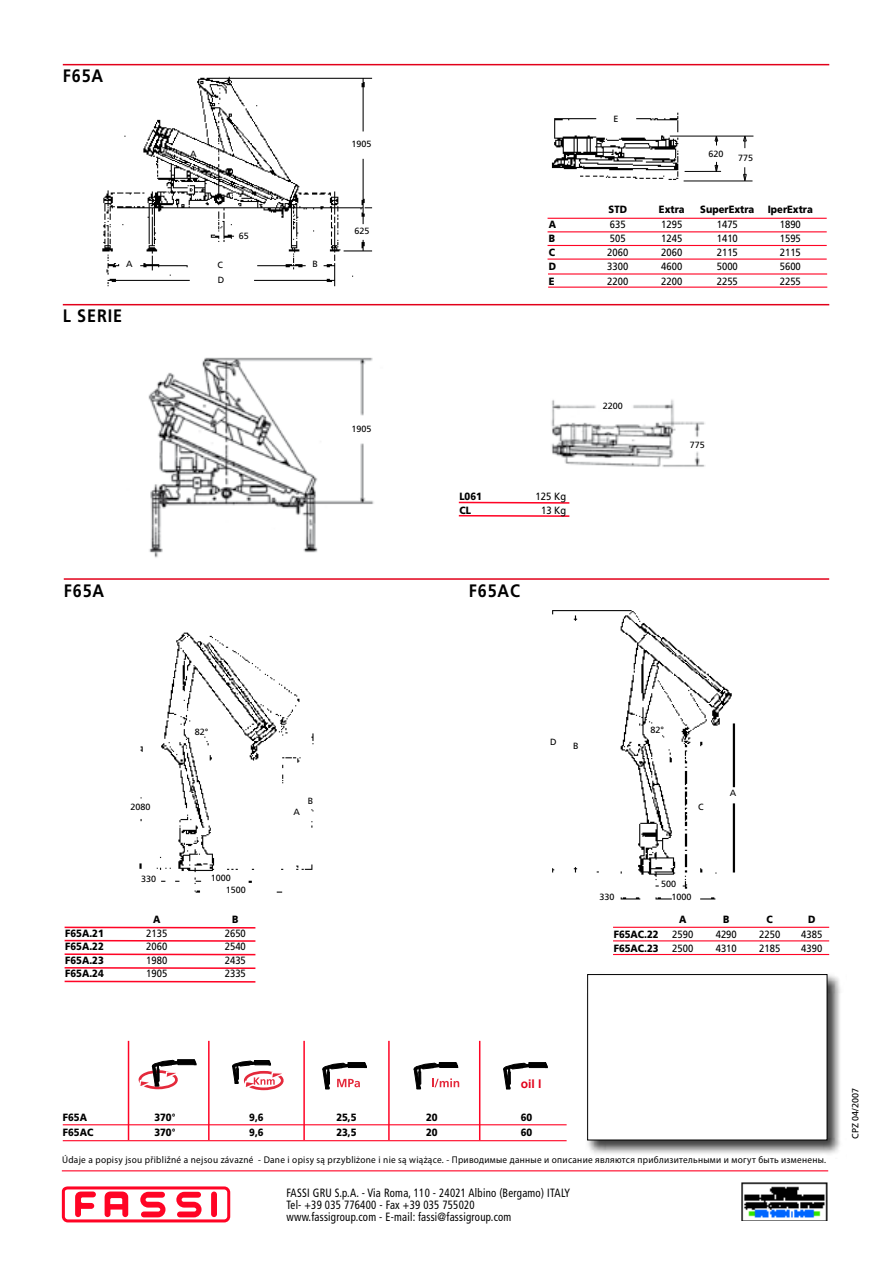
<style>
.page{position:relative;width:893px;height:1263px;background:#fff}
.page>*{position:absolute;margin:0;border:0;box-sizing:border-box;transform-origin:0 0}
.t1{font:700 18px "Frutiger";letter-spacing:.055em;color:#000;scale:.9 1}
.t2{font:condensed 12px/12px "Frutiger";letter-spacing:.02em;color:#000;scale:.9 1}
.t3{font:700 12px "Arial";color:#e2001a}
.t4{font:10.5px "Frutiger";color:#000;scale:.9 1}
.t5{font:900 10.5px "Frutiger";color:#000;scale:.9 1}
.t6{font:9.75px "Myriad Pro";letter-spacing:.03em;color:#000;scale:.95 1}
.t7{font:9px/12.6px "Frutiger";color:#000}
</style>
<div class="page">
<hr style="left:63px;top:1140px;width:504px;height:1px;background:#ff0425">
<hr style="left:63px;top:1124px;width:504px;height:1px;background:#ff0425">
<hr style="left:128px;top:1041px;width:1px;height:99px;background:#ff0425">
<hr style="left:208px;top:1041px;width:2px;height:99px;background:#ff0425">
<hr style="left:303px;top:1041px;width:2px;height:99px;background:#ff0425">
<hr style="left:388px;top:1041px;width:2px;height:99px;background:#ff0425">
<hr style="left:479px;top:1041px;width:1px;height:99px;background:#ff0425">
<hr style="left:62px;top:1170px;width:766px;height:1px;background:#ff0425">
<div style="left:585px;top:972px;width:264px;height:189px;background:#000;opacity:.75"></div>
<div style="left:588px;top:974px;width:239px;height:166px;background:#fff"></div>
<div style="left:587px;top:974px;width:240px;height:166px;border:1px solid #000"></div>
<svg style="left:61px;top:1186px;width:170px;height:37px"></svg>
<svg style="left:138px;top:1059px;width:58px;height:31px"></svg>
<svg style="left:503px;top:1062px;width:44px;height:28px"></svg>
<img style="left:139px;top:632px;width:175px;height:261px">
<img style="left:552px;top:610px;width:184px;height:290px">
<img style="left:551px;top:112px;width:148px;height:70px">
<img style="left:80px;top:63px;width:309px;height:224px">
<img style="left:148px;top:357px;width:226px;height:201px">
<img style="left:551px;top:399px;width:154px;height:68px">
<hr style="left:459px;top:515px;width:110px;height:1px;background:#ff0425">
<hr style="left:459px;top:502px;width:110px;height:1px;background:#ff0425">
<hr style="left:63px;top:64px;width:766px;height:1px;background:#e2001a">
<hr style="left:64px;top:578px;width:765px;height:2px;background:#e2001a">
<svg style="left:414px;top:1062px;width:45px;height:27px"></svg>
<svg style="left:232px;top:1060px;width:52px;height:31px"></svg>
<svg style="left:322px;top:1062px;width:45px;height:27px"></svg>
<hr style="left:65px;top:954px;width:190px;height:1px;background:#ff0425">
<hr style="left:65px;top:967px;width:190px;height:2px;background:#ff0425">
<hr style="left:65px;top:981px;width:190px;height:1px;background:#ff0425">
<hr style="left:65px;top:940px;width:190px;height:1px;background:#ff0425">
<hr style="left:65px;top:927px;width:190px;height:1px;background:#ff0425">
<hr style="left:670px;top:136px;width:83px;height:1px;background:#050505">
<hr style="left:684px;top:181px;width:68px;height:1px;background:#050505">
<svg style="left:743px;top:167px;width:4px;height:14px"></svg>
<svg style="left:743px;top:135px;width:4px;height:13px"></svg>
<svg style="left:714px;top:162px;width:4px;height:9px"></svg>
<svg style="left:714px;top:135px;width:4px;height:10px"></svg>
<img style="left:741px;top:1182px;width:87px;height:39px">
<hr style="left:685px;top:171px;width:36px;height:1px;background:#050505">
<hr style="left:613px;top:927px;width:216px;height:1px;background:#ff0425">
<hr style="left:613px;top:940px;width:216px;height:1px;background:#ff0425">
<hr style="left:613px;top:954px;width:216px;height:1px;background:#ff0425">
<hr style="left:548px;top:218px;width:279px;height:1px;background:#ff0425">
<hr style="left:548px;top:231px;width:279px;height:1px;background:#ff0425">
<hr style="left:548px;top:245px;width:279px;height:1px;background:#ff0425">
<hr style="left:548px;top:258px;width:279px;height:2px;background:#ff0425">
<hr style="left:548px;top:273px;width:279px;height:2px;background:#ff0425">
<hr style="left:548px;top:287px;width:279px;height:1px;background:#ff0425">
<hr style="left:63px;top:304px;width:766px;height:1px;background:#e2001a">
<h1 class="t1" style="left:63px;top:66px;width:47px">F65A</h1>
<p class="t7" style="left:126px;top:258px;width:8px">A</p>
<h1 class="t1" style="left:63px;top:306px;width:68px">L SERIE</h1>
<p class="t7" style="left:190px;top:147px;width:8px">A</p>
<p class="t7" style="left:217px;top:258px;width:7px">C</p>
<p class="t7" style="left:218px;top:273px;width:8px">D</p>
<p class="t7" style="left:239px;top:229px;width:12px">65</p>
<p class="t7" style="left:312px;top:258px;width:7px">B</p>
<p class="t7" style="left:351px;top:138px;width:22px">1905</p>
<p class="t7" style="left:354px;top:224px;width:17px">625</p>
<p class="t7" style="left:351px;top:423px;width:22px">1905</p>
<p class="t7" style="left:613px;top:113px;width:5px">E</p>
<p class="t7" style="left:708px;top:147px;width:17px">620</p>
<p class="t7" style="left:738px;top:151px;width:17px">775</p>
<p class="t5" style="left:609px;top:203px;width:22px">STD</p>
<p class="t5" style="left:659px;top:203px;width:30px">Extra</p>
<p class="t5" style="left:700px;top:203px;width:62px">SuperExtra</p>
<p class="t5" style="left:768px;top:203px;width:52px">IperExtra</p>
<p class="t5" style="left:549px;top:217px;width:10px">A</p>
<p class="t4" style="left:610px;top:218px;width:19px">635</p>
<p class="t4" style="left:661px;top:218px;width:25px">1295</p>
<p class="t4" style="left:717px;top:218px;width:25px">1475</p>
<p class="t4" style="left:780px;top:218px;width:25px">1890</p>
<p class="t5" style="left:549px;top:232px;width:9px">B</p>
<p class="t4" style="left:610px;top:232px;width:19px">505</p>
<p class="t4" style="left:661px;top:232px;width:25px">1245</p>
<p class="t4" style="left:717px;top:232px;width:25px">1410</p>
<p class="t4" style="left:780px;top:232px;width:25px">1595</p>
<p class="t5" style="left:549px;top:246px;width:9px">C</p>
<p class="t4" style="left:607px;top:246px;width:25px">2060</p>
<p class="t4" style="left:661px;top:246px;width:25px">2060</p>
<p class="t4" style="left:717px;top:246px;width:25px">2115</p>
<p class="t4" style="left:780px;top:246px;width:25px">2115</p>
<p class="t5" style="left:549px;top:260px;width:10px">D</p>
<p class="t4" style="left:607px;top:260px;width:25px">3300</p>
<p class="t4" style="left:661px;top:260px;width:25px">4600</p>
<p class="t4" style="left:717px;top:260px;width:25px">5000</p>
<p class="t4" style="left:780px;top:260px;width:25px">5600</p>
<p class="t5" style="left:549px;top:274px;width:8px">E</p>
<p class="t4" style="left:607px;top:275px;width:25px">2200</p>
<p class="t4" style="left:661px;top:275px;width:25px">2200</p>
<p class="t4" style="left:717px;top:275px;width:25px">2255</p>
<p class="t4" style="left:780px;top:275px;width:25px">2255</p>
<p class="t5" style="left:459px;top:490px;width:27px">L061</p>
<p class="t4" style="left:536px;top:490px;width:35px">125 Kg</p>
<p class="t5" style="left:459px;top:504px;width:14px">CL</p>
<p class="t4" style="left:541px;top:504px;width:30px">13 Kg</p>
<p class="t7" style="left:603px;top:399px;width:22px">2200</p>
<p class="t7" style="left:690px;top:438px;width:17px">775</p>
<h1 class="t1" style="left:64px;top:580px;width:47px">F65A</h1>
<h1 class="t1" style="left:469px;top:580px;width:59px">F65AC</h1>
<p class="t7" style="left:195px;top:725px;width:15px">82°</p>
<p class="t7" style="left:651px;top:723px;width:15px">82°</p>
<p class="t7" style="left:550px;top:735px;width:8px">D</p>
<p class="t7" style="left:573px;top:739px;width:7px">B</p>
<p class="t7" style="left:130px;top:800px;width:22px">2080</p>
<p class="t7" style="left:189px;top:783px;width:8px">A</p>
<p class="t7" style="left:294px;top:805px;width:8px">A</p>
<p class="t7" style="left:308px;top:794px;width:7px">B</p>
<p class="t7" style="left:698px;top:800px;width:7px">C</p>
<p class="t7" style="left:730px;top:787px;width:8px">A</p>
<p class="t7" style="left:141px;top:872px;width:17px">330</p>
<p class="t7" style="left:226px;top:872px;width:22px;line-height:11.2px;text-indent:-15px">1000<br>1500</p>
<p class="t7" style="left:600px;top:891px;width:17px">330</p>
<p class="t7" style="left:672px;top:878px;width:22px;text-indent:-11px">500<br>1000</p>
<p class="t5" style="left:153px;top:913px;width:10px">A</p>
<p class="t5" style="left:232px;top:913px;width:9px">B</p>
<p class="t5" style="left:679px;top:913px;width:10px">A</p>
<p class="t5" style="left:723px;top:913px;width:9px">B</p>
<p class="t5" style="left:767px;top:913px;width:9px">C</p>
<p class="t5" style="left:808px;top:913px;width:10px">D</p>
<p class="t5" style="left:65px;top:927px;width:44px">F65A.21</p>
<p class="t4" style="left:146px;top:927px;width:25px">2135</p>
<p class="t4" style="left:225px;top:927px;width:25px">2650</p>
<p class="t5" style="left:65px;top:940px;width:44px">F65A.22</p>
<p class="t4" style="left:146px;top:941px;width:25px">2060</p>
<p class="t4" style="left:225px;top:941px;width:25px">2540</p>
<p class="t5" style="left:65px;top:954px;width:44px">F65A.23</p>
<p class="t4" style="left:146px;top:954px;width:25px">1980</p>
<p class="t4" style="left:225px;top:954px;width:25px">2435</p>
<p class="t5" style="left:65px;top:967px;width:44px">F65A.24</p>
<p class="t4" style="left:146px;top:968px;width:25px">1905</p>
<p class="t4" style="left:225px;top:968px;width:25px">2335</p>
<p class="t5" style="left:614px;top:928px;width:51px">F65AC.22</p>
<p class="t4" style="left:672px;top:928px;width:25px">2590</p>
<p class="t4" style="left:716px;top:928px;width:25px">4290</p>
<p class="t4" style="left:759px;top:928px;width:25px">2250</p>
<p class="t4" style="left:801px;top:928px;width:25px">4385</p>
<p class="t5" style="left:614px;top:942px;width:51px">F65AC.23</p>
<p class="t4" style="left:672px;top:942px;width:25px">2500</p>
<p class="t4" style="left:716px;top:942px;width:25px">4310</p>
<p class="t4" style="left:759px;top:942px;width:25px">2185</p>
<p class="t4" style="left:801px;top:942px;width:25px">4390</p>
<p class="t3" style="left:521px;top:1077px;width:22px">oil l</p>
<p class="t5" style="left:63px;top:1111px;width:28px">F65A</p>
<p class="t5" style="left:154px;top:1111px;width:25px">370°</p>
<p class="t5" style="left:249px;top:1111px;width:18px">9,6</p>
<p class="t5" style="left:336px;top:1111px;width:24px">25,5</p>
<p class="t5" style="left:426px;top:1111px;width:14px">20</p>
<p class="t5" style="left:521px;top:1111px;width:14px">60</p>
<p class="t5" style="left:63px;top:1126px;width:35px">F65AC</p>
<p class="t5" style="left:154px;top:1126px;width:25px">370°</p>
<p class="t5" style="left:249px;top:1126px;width:18px">9,6</p>
<p class="t5" style="left:336px;top:1126px;width:24px">23,5</p>
<p class="t5" style="left:426px;top:1126px;width:14px">20</p>
<p class="t5" style="left:521px;top:1126px;width:14px">60</p>
<p class="t6" style="left:62px;top:1154px;width:806px">Údaje a popisy jsou přibližné a nejsou závazné - Dane i opisy są przybliżone i nie są wiążące. - Приводимые данные и описание являются приблизительными и могут быть изменены.</p>
<p class="t2" style="left:286px;top:1187px;width:317px">FASSI GRU S.p.A. - Via Roma, 110 - 24021 Albino (Bergamo) ITALY<br>Tel- +39 035 776400 - Fax +39 035 755020<br>www.fassigroup.com - E-mail: fassi@fassigroup.com</p>
<p class="t7" style="left:849px;top:1139px;width:52px;rotate:-90deg">CPZ 04/2007</p>
</div>
